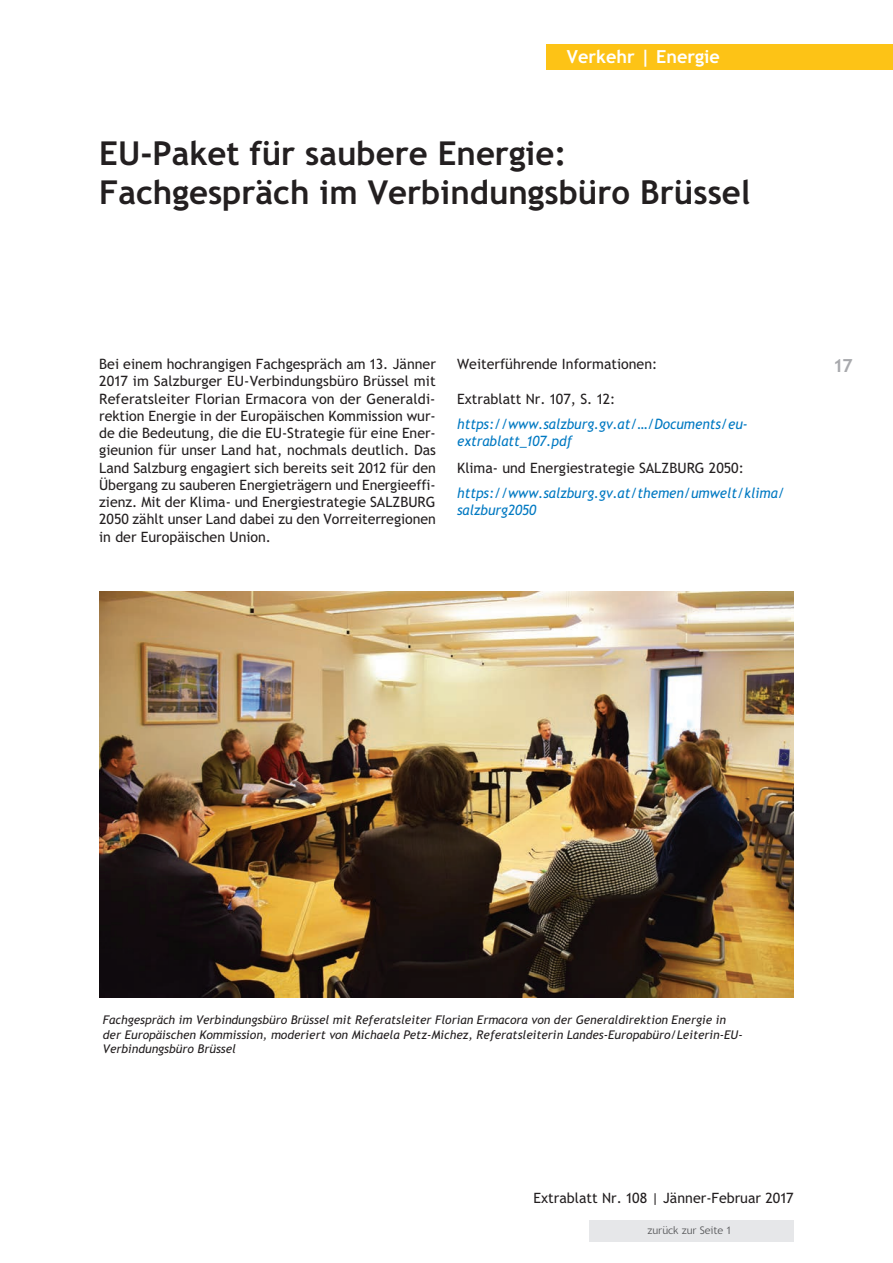
<style>
.page{position:relative;width:893px;height:1263px;background:#fff}
.page>*{position:absolute;margin:0;border:0;box-sizing:border-box;transform-origin:0 0}
.t1{font:700 33px/39.6px "Trebuchet SBG2";color:#231f20}
.t2{font:700 18px "Trebuchet SBG2";color:#fff}
.t3{font:700 18px "Trebuchet SBG2";color:#a8a9ad}
.t4{font:14.25px/17.2px "Trebuchet SBG2";color:#231f20;text-align:justify}
.t5{font:italic 14.25px/17.1px "Trebuchet SBG2";color:#0079c2;scale:.95 1}
.t6{font:italic 12px/14.4px "Trebuchet SBG2";color:#231f20}
.t7{font:300 10.5px "Trebuchet SBG2";color:#57585a}
</style>
<div class="page">
<div style="left:546px;top:44px;width:347px;height:25px;background:#fdc316"></div>
<div style="left:589px;top:1221px;width:205px;height:21px;background:#e6e7e9"></div>
<img style="left:99px;top:592px;width:695px;height:405px">
<p class="t2" style="left:567px;top:46px;width:154px">Verkehr | Energie</p>
<h1 class="t1" style="left:99px;top:133px;width:653px">EU-Paket für saubere Energie:<br>Fachgespräch im Verbindungsbüro Brüssel</h1>
<p class="t4" style="left:99px;top:356px;width:338px">Bei einem hochrangigen Fachgespräch am 13. Jänner 2017 im Salzburger EU-Verbindungsbüro Brüssel mit Referatsleiter Florian Ermacora von der Generaldi&shy;rektion Energie in der Europäischen Kommission wur&shy;de die Bedeutung, die die EU-Strategie für eine Ener&shy;gieunion für unser Land hat, nochmals deutlich. Das Land Salzburg engagiert sich bereits seit 2012 für den Übergang zu sauberen Energieträgern und Energieeffi&shy;zienz. Mit der Klima- und Energiestrategie SALZBURG 2050 zählt unser Land dabei zu den Vorreiterregionen in der Europäischen Union.</p>
<p class="t4" style="left:457px;top:356px;width:202px">Weiterführende Informationen:</p>
<p class="t4" style="left:457px;top:390px;width:160px">Extrablatt Nr. 107, S. 12:</p>
<p class="t5" style="left:457px;top:416px;width:308px">https://www.salzburg.gv.at/…/Documents/eu&shy;extrablatt_107.pdf</p>
<p class="t4" style="left:457px;top:459px;width:288px">Klima- und Energiestrategie SALZBURG 2050:</p>
<p class="t5" style="left:457px;top:485px;width:347px">https://www.salzburg.gv.at/themen/umwelt/klima/ salzburg2050</p>
<p class="t3" style="left:834px;top:354px;width:20px">17</p>
<p class="t6" style="left:103px;top:1013px;width:641px">Fachgespräch im Verbindungsbüro Brüssel mit Referatsleiter Florian Ermacora von der Generaldirektion Energie in der Europäischen Kommission, moderiert von Michaela Petz-Michez, Referatsleiterin Landes-Europabüro/Leiterin-EU-<br>Verbindungsbüro Brüssel</p>
<p class="t4" style="left:533px;top:1190px;width:262px">Extrablatt Nr. 108 | Jänner-Februar 2017</p>
<p class="t7" style="left:647px;top:1224px;width:85px">zurück zur Seite 1</p>
</div>
